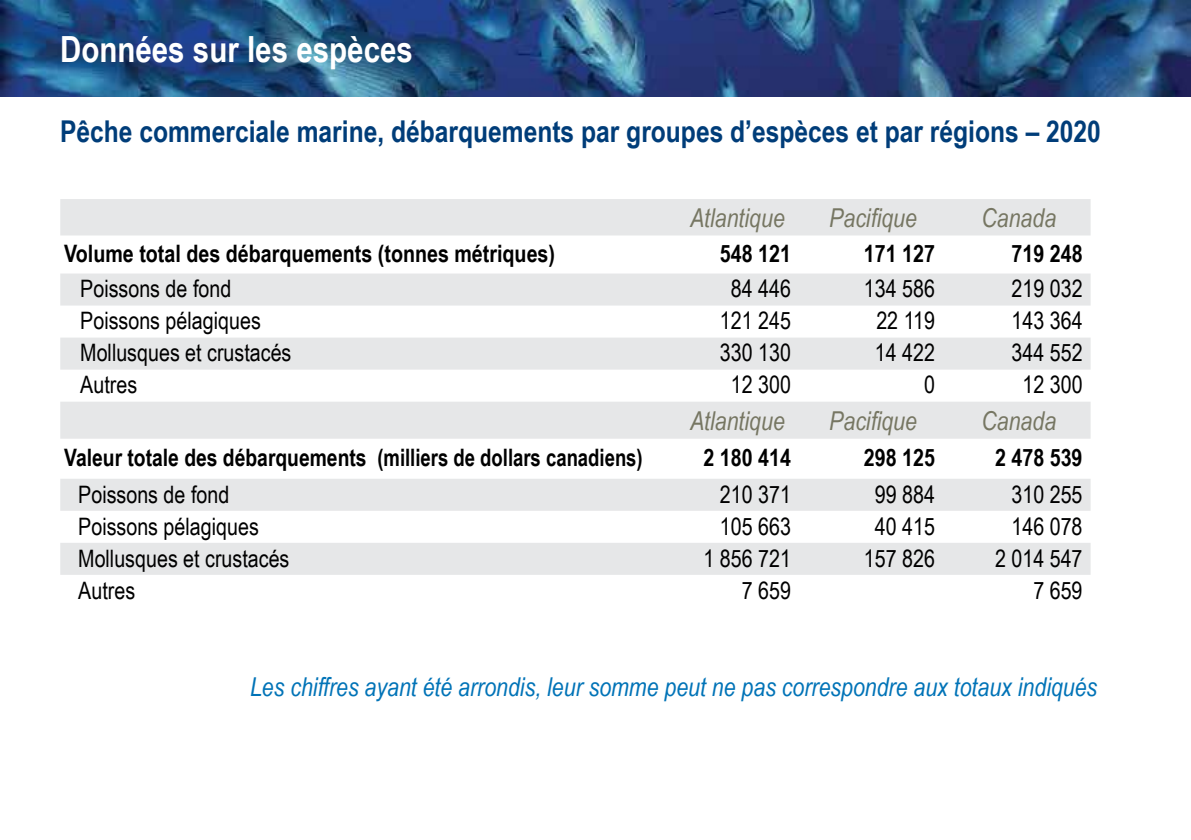
<style>
.page{position:relative;width:1191px;height:840px;background:#fff}
.page>*{position:absolute;margin:0;border:0;box-sizing:border-box;transform-origin:0 0}
.t1{font:700 36px "Arial Narrow";color:#fff}
.t2{font:700 30px "Arial Narrow";color:#003d79}
.t3{font:italic 26px "Arial Narrow";color:#0073b7}
.t4{font:italic 26px "Arial Narrow";color:#767662}
.t5{font:24px "Arial Narrow";color:#000}
.t6{font:700 24px "Arial Narrow";color:#000}
</style>
<div class="page">
<img style="left:0;top:0;width:1191px;height:96px">
<svg style="left:60px;top:199px;width:1030px;height:375px;fill:#e6e7e8"></svg>
<h1 class="t1" style="left:60px;top:22px;width:354px">Données sur les espèces</h1>
<p class="t2" style="left:60px;top:109px;width:1042px">Pêche commerciale marine, débarquements par groupes d’espèces et par régions – 2020</p>
<p class="t4" style="left:690px;top:199px;width:96px">Atlantique</p>
<p class="t4" style="left:829px;top:199px;width:89px">Pacifique</p>
<p class="t4" style="left:981px;top:199px;width:76px">Canada</p>
<p class="t6" style="left:64px;top:235px;width:492px">Volume total des débarquements (tonnes métriques)</p>
<p class="t6" style="left:720px;top:235px;width:73px">548 121</p>
<p class="t6" style="left:864px;top:235px;width:73px">171 127</p>
<p class="t6" style="left:1011px;top:235px;width:73px">719 248</p>
<p class="t5" style="left:80px;top:271px;width:152px">Poissons de fond</p>
<p class="t5" style="left:731px;top:271px;width:62px">84 446</p>
<p class="t5" style="left:864px;top:271px;width:73px">134 586</p>
<p class="t5" style="left:1011px;top:271px;width:73px">219 032</p>
<p class="t5" style="left:80px;top:303px;width:182px">Poissons pélagiques</p>
<p class="t5" style="left:720px;top:303px;width:73px">121 245</p>
<p class="t5" style="left:876px;top:303px;width:60px">22 119</p>
<p class="t5" style="left:1011px;top:303px;width:73px">143 364</p>
<p class="t5" style="left:80px;top:335px;width:213px">Mollusques et crustacés</p>
<p class="t5" style="left:720px;top:335px;width:73px">330 130</p>
<p class="t5" style="left:875px;top:335px;width:62px">14 422</p>
<p class="t5" style="left:1011px;top:335px;width:73px">344 552</p>
<p class="t5" style="left:80px;top:367px;width:58px">Autres</p>
<p class="t5" style="left:731px;top:367px;width:62px">12 300</p>
<p class="t5" style="left:924px;top:367px;width:12px">0</p>
<p class="t5" style="left:1022px;top:367px;width:62px">12 300</p>
<p class="t4" style="left:690px;top:402px;width:96px">Atlantique</p>
<p class="t4" style="left:829px;top:402px;width:89px">Pacifique</p>
<p class="t4" style="left:981px;top:402px;width:76px">Canada</p>
<p class="t6" style="left:64px;top:439px;width:580px">Valeur totale des débarquements (milliers de dollars canadiens)</p>
<p class="t6" style="left:703px;top:439px;width:89px">2 180 414</p>
<p class="t6" style="left:864px;top:439px;width:73px">298 125</p>
<p class="t6" style="left:995px;top:439px;width:89px">2 478 539</p>
<p class="t5" style="left:78px;top:476px;width:152px">Poissons de fond</p>
<p class="t5" style="left:720px;top:476px;width:73px">210 371</p>
<p class="t5" style="left:875px;top:476px;width:62px">99 884</p>
<p class="t5" style="left:1011px;top:476px;width:73px">310 255</p>
<p class="t5" style="left:78px;top:508px;width:182px">Poissons pélagiques</p>
<p class="t5" style="left:720px;top:508px;width:73px">105 663</p>
<p class="t5" style="left:875px;top:508px;width:62px">40 415</p>
<p class="t5" style="left:1011px;top:508px;width:73px">146 078</p>
<p class="t5" style="left:78px;top:540px;width:213px">Mollusques et crustacés</p>
<p class="t5" style="left:703px;top:540px;width:89px">1 856 721</p>
<p class="t5" style="left:864px;top:540px;width:73px">157 826</p>
<p class="t5" style="left:995px;top:540px;width:89px">2 014 547</p>
<p class="t5" style="left:78px;top:572px;width:58px">Autres</p>
<p class="t5" style="left:742px;top:572px;width:51px">7 659</p>
<p class="t5" style="left:1033px;top:572px;width:51px">7 659</p>
<p class="t3" style="left:250px;top:668px;width:848px">Les chiffres ayant été arrondis, leur somme peut ne pas correspondre aux totaux indiqués</p>
</div>
